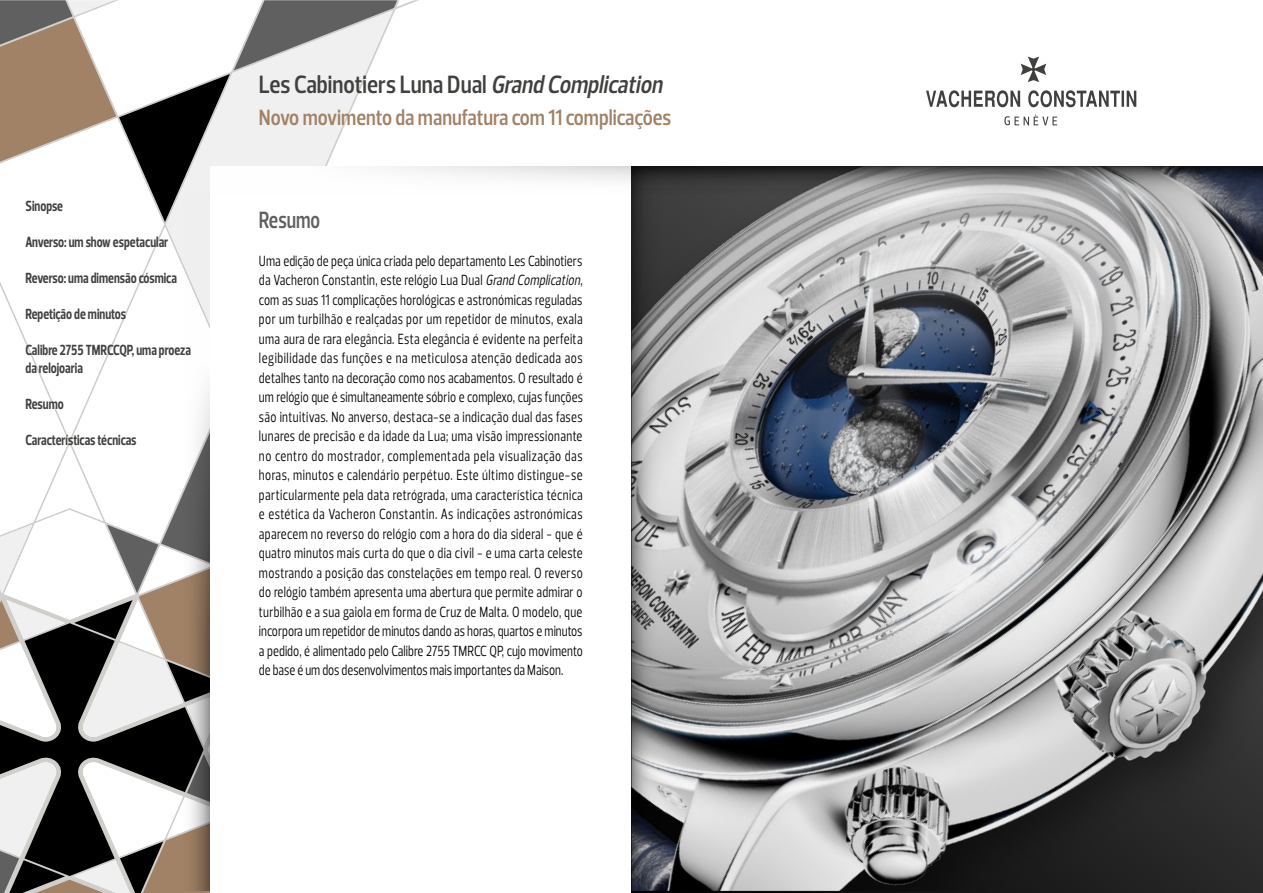
<style>
.page{position:relative;width:1263px;height:893px;background:#fff}
.page>*{position:absolute;margin:0;border:0;box-sizing:border-box;transform-origin:0 0}
.t1{font:600 25.5px "Prelo Condensed";color:#40403f}
.t2{font:600 24px "Prelo Condensed";color:#606060;scale:.9 1}
.t3{font:600 22.5px "Prelo Condensed";color:#a18266}
.t4{font:15px/19.5px "Prelo Condensed";color:#000;text-align:justify;scale:.9 1}
.t5{font:700 15px/18px "Prelo Condensed";color:#40403f;scale:.9 1}
.s1{font-style:italic}
</style>
<div class="page">
<svg style="left:0;top:745px;width:163px;height:9px"></svg>
<svg style="left:0;top:754px;width:210px;height:139px"></svg>
<svg style="left:0;top:286px;width:163px;height:459px"></svg>
<svg style="left:0;top:0;width:397px;height:221px"></svg>
<svg style="left:926px;top:57px;width:210px;height:68px"></svg>
<svg style="left:163px;top:190px;width:47px;height:701px"></svg>
<div style="left:210px;top:166px;width:1052px;height:727px;background:#fff"></div>
<div style="left:210px;top:166px;width:1052px;height:48px;background:linear-gradient(to bottom,#f5f5f5,#fff)"></div>
<img style="left:679px;top:214px;width:584px;height:677px">
<svg style="left:679px;top:166px;width:584px;height:48px;background:#7e7f81"></svg>
<svg style="left:631px;top:166px;width:48px;height:727px;background:#757677"></svg>
<p class="t5" style="left:26px;top:197px;width:43px">Sinopse</p>
<p class="t5" style="left:26px;top:233px;width:160px">Anverso: um show espetacular</p>
<p class="t5" style="left:26px;top:269px;width:170px">Reverso: uma dimensão cósmica</p>
<p class="t5" style="left:26px;top:305px;width:113px">Repetição de minutos</p>
<p class="t5" style="left:26px;top:341px;width:185px">Calibre 2755 TMRCCQP, uma proeza da relojoaria</p>
<p class="t5" style="left:26px;top:395px;width:44px">Resumo</p>
<p class="t5" style="left:26px;top:431px;width:125px">Características técnicas</p>
<h1 class="t1" style="left:259px;top:69px;width:410px">Les Cabinotiers Luna Dual <span class="s1">Grand Complication</span></h1>
<h3 class="t3" style="left:259px;top:104px;width:414px">Novo movimento da manufatura com 11 complicações</h3>
<p class="t2" style="left:259px;top:205px;width:70px">Resumo</p>
<p class="t4" style="left:259px;top:251px;width:362px">Uma edição de peça única criada pelo departamento Les Cabinotiers da Vacheron Constantin, este relógio Lua Dual <span class="s1">Grand Complication</span>, com as suas 11 complicações horológicas e astronómicas reguladas por um turbilhão e realçadas por um repetidor de minutos, exala uma aura de rara elegância. Esta elegância é evidente na perfeita legibilidade das funções e na meticulosa atenção dedicada aos detalhes tanto na decoração como nos acabamentos. O resultado é um relógio que é simultaneamente sóbrio e complexo, cujas funções são intuitivas. No anverso, destaca-se a indicação dual das fases lunares de precisão e da idade da Lua; uma visão impressionante no centro do mostrador, complementada pela visualização das horas, minutos e calendário perpétuo. Este último distingue-se particularmente pela data retrógrada, uma característica técnica e estética da Vacheron Constantin. As indicações astronómicas aparecem no reverso do relógio com a hora do dia sideral - que é quatro minutos mais curta do que o dia civil - e uma carta celeste mostrando a posição das constelações em tempo real. O reverso do relógio também apresenta uma abertura que permite admirar o turbilhão e a sua gaiola em forma de Cruz de Malta. O modelo, que incorpora um repetidor de minutos dando as horas, quartos e minutos a pedido, é alimentado pelo Calibre 2755 TMRCC QP, cujo movimento de base é um dos desenvolvimentos mais importantes da Maison.</p>
</div>
